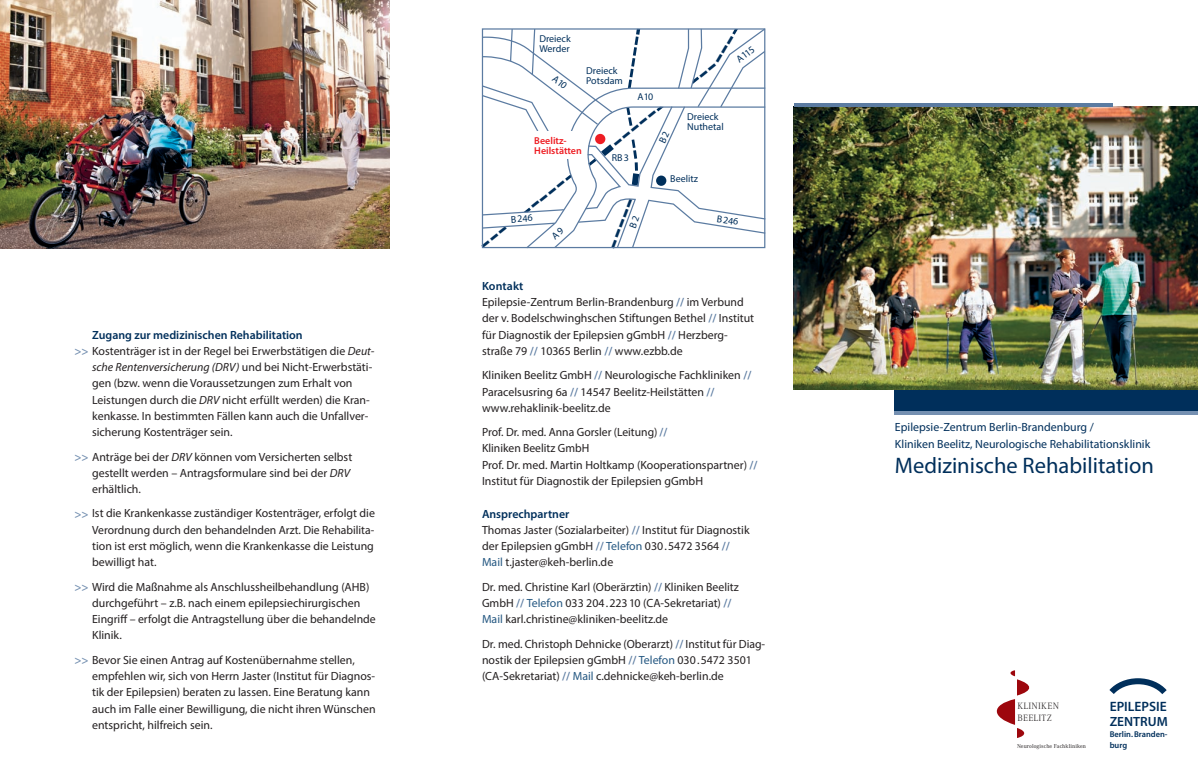
<style>
.page{position:relative;width:1198px;height:780px;background:#fff}
.page>*{position:absolute;margin:0;border:0;box-sizing:border-box;transform-origin:0 0}
.t1{font:600 32.5px "Myriad Pro";color:#002f5b}
.Headline_dunkel{font:22.5px "Myriad Pro";color:#002f5b}
.Fließtext{font:600 13.62px "Myriad Pro";color:#002f5b}
.Fließtext-2{font:600 13.38px "Myriad Pro";color:#002f5b}
.Fließtext-3{font:11.88px/16.2px "Myriad Pro";color:#231f20}
.Headline_klein{font:11.88px/16.2px "Myriad Pro";color:#231f20}
.t2{font:11.88px "Myriad Pro";color:#002f5b}
.Fließtext-4{font:600 11.88px "Myriad Pro";color:#002f5b}
.Headline_klein-2{font:600 11.88px "Myriad Pro";letter-spacing:.01em;color:#002f5b}
.Headline{font:10px "Myriad Pro";color:#002f5b}
.Headline-2{font:600 10px "Myriad Pro";color:#ee1d23}
.t3{font:300 9.62px/11.1px "Corporate A";letter-spacing:.025em;color:#231f20}
.Fließtext-5{font:600 8.38px "Myriad Pro";color:#002f5b}
.t4{font:5.88px "Corporate ATOT";letter-spacing:.015em;color:#231f20}
.s1{font-weight:600;color:#7590b1}
.s2{font-style:italic}
.s3{font-weight:600;color:#5b7ba1}
.s4{color:#255882}
</style>
<div class="page">
<img style="left:794px;top:106px;width:404px;height:284px">
<div style="left:895px;top:390px;width:303px;height:21px;background:#002f5b"></div>
<hr style="left:895px;top:411px;width:303px;height:4px;background:#7590b1">
<hr style="left:794px;top:103px;width:319px;height:3px;background:#5b7ba1">
<svg style="left:1109px;top:678px;width:58px;height:16px"></svg>
<img style="left:0;top:0;width:390px;height:248px">
<svg style="left:996px;top:670px;width:34px;height:68px"></svg>
<svg style="left:481px;top:28px;width:285px;height:221px"></svg>
<p class="Fließtext-4" style="left:92px;top:327px;width:212px">Zugang zur medizinischen Rehabilitation</p>
<p class="Fließtext-3" style="left:92px;top:342px;width:284px;text-indent:-18px"><span class="s1">&gt;&gt;</span> Kostenträger ist in der Regel bei Erwerbstätigen die <span class="s2">Deut&shy;sche Rentenversicherung (DRV)</span> und bei Nicht-Erwerbstäti&shy;gen (bzw. wenn die Voraussetzungen zum Erhalt von Leistungen durch die <span class="s2">DRV</span> nicht erfüllt werden) die Kran&shy;kenkasse. In bestimmten Fällen kann auch die Unfallver&shy;sicherung Kostenträger sein.</p>
<p class="Fließtext-3" style="left:92px;top:448px;width:262px;text-indent:-18px"><span class="s1">&gt;&gt;</span> Anträge bei der <span class="s2">DRV</span> können vom Versicherten selbst gestellt werden – Antragsformulare sind bei der <span class="s2">DRV </span>erhältlich.</p>
<p class="Fließtext-3" style="left:92px;top:505px;width:284px;text-align:justify;text-indent:-18px"><span class="s1">&gt;&gt;</span> Ist die Krankenkasse zuständiger Kostenträger, erfolgt die Verordnung durch den behandelnden Arzt. Die Rehabilita&shy;tion ist erst möglich, wenn die Krankenkasse die Leistung bewilligt hat.</p>
<p class="Fließtext-3" style="left:92px;top:578px;width:285px;text-indent:-18px"><span class="s1">&gt;&gt;</span> Wird die Maßnahme als Anschlussheilbehandlung (AHB) durchgeführt – z.B. nach einem epilepsiechirurgischen Eingriff – erfolgt die Antragstellung über die behandelnde Klinik.</p>
<p class="Fließtext-3" style="left:92px;top:651px;width:285px;text-indent:-18px"><span class="s1">&gt;&gt;</span> Bevor Sie einen Antrag auf Kostenübernahme stellen, empfehlen wir, sich von Herrn Jaster (Institut für Diagnos&shy;tik der Epilepsien) beraten zu lassen. Eine Beratung kann auch im Falle einer Bewilligung, die nicht ihren Wünschen entspricht, hilfreich sein.</p>
<p class="Headline" style="left:539px;top:32px;width:33px">Dreieck</p>
<p class="Headline" style="left:539px;top:42px;width:32px">Werder</p>
<p class="Headline" style="left:586px;top:64px;width:33px">Dreieck</p>
<p class="Headline" style="left:586px;top:74px;width:38px">Potsdam</p>
<p class="Headline" style="left:637px;top:90px;width:17px">A10</p>
<p class="Headline-2" style="left:534px;top:134px;width:34px">Beelitz-</p>
<p class="Headline-2" style="left:534px;top:144px;width:49px">Heilstätten</p>
<p class="t1" style="left:599px;top:127px;width:55px;rotate:-39deg">-----</p>
<p class="Headline" style="left:612px;top:152px;width:19px">RB 3</p>
<p class="Headline" style="left:734px;top:55px;width:22px;rotate:-37deg">A115</p>
<p class="Headline" style="left:687px;top:111px;width:33px">Dreieck</p>
<p class="Headline" style="left:687px;top:121px;width:38px">Nuthetal</p>
<p class="Headline" style="left:670px;top:173px;width:29px">Beelitz</p>
<p class="t1" style="left:517px;top:190px;width:44px;rotate:-39deg">----</p>
<p class="t1" style="left:591px;top:240px;width:55px;rotate:-69deg">-----</p>
<p class="Headline" style="left:510px;top:213px;width:23px;rotate:-4deg">B 246</p>
<p class="Headline" style="left:717px;top:212px;width:23px;rotate:8deg">B 246</p>
<p class="Headline_klein-2" style="left:482px;top:278px;width:43px">Kontakt</p>
<p class="Fließtext-3" style="left:482px;top:294px;width:263px">Epilepsie-Zentrum Berlin-Brandenburg <span class="s3">//</span> im Verbund</p>
<p class="Fließtext-3" style="left:482px;top:310px;width:274px">der v. Bodelschwinghschen Stiftungen Bethel <span class="s3">//</span> Institut für Diagnostik der Epilepsien gGmbH <span class="s3">//</span> Herzberg-</p>
<p class="Fließtext-3" style="left:482px;top:342px;width:202px">straße 79 <span class="s3">//</span> 10365 Berlin <span class="s3">//</span> www.ezbb.de</p>
<p class="Fließtext-3" style="left:482px;top:367px;width:271px">Kliniken Beelitz GmbH <span class="s3">//</span> Neurologische Fachkliniken <span class="s3">//<br></span>Paracelsusring 6a <span class="s3">//</span> 14547 Beelitz-Heilstätten <span class="s3">//</span></p>
<p class="Fließtext-3" style="left:482px;top:399px;width:130px">www.rehaklinik-beelitz.de</p>
<p class="Fließtext-3" style="left:482px;top:424px;width:187px">Prof. Dr. med. Anna Gorsler (Leitung) <span class="s3">//</span></p>
<p class="Fließtext-3" style="left:482px;top:440px;width:109px">Kliniken Beelitz GmbH</p>
<p class="Fließtext-3" style="left:482px;top:456px;width:277px">Prof. Dr. med. Martin Holtkamp (Kooperationspartner) <span class="s3">//<br></span>Institut für Diagnostik der Epilepsien gGmbH</p>
<p class="Fließtext-4" style="left:482px;top:506px;width:89px">Ansprechpartner</p>
<p class="Headline_klein" style="left:482px;top:521px;width:269px">Thomas Jaster (Sozialarbeiter) <span class="s3">//</span> Institut für Diagnostik der Epilepsien gGmbH <span class="s3">//</span> <span class="s4">Telefon</span> 030.5472 3564 <span class="s3">//</span></p>
<p class="Headline_klein" style="left:482px;top:554px;width:133px"><span class="s4">Mail</span> t.jaster@keh-berlin.de</p>
<p class="Headline_klein" style="left:482px;top:578px;width:258px">Dr. med. Christine Karl (Oberärztin) <span class="s3">//</span> Kliniken Beelitz<br>GmbH <span class="s3">//</span> <span class="s4">Telefon</span> 033 204.223 10 (CA-Sekretariat) <span class="s3">//</span></p>
<p class="Headline_klein" style="left:482px;top:611px;width:188px"><span class="s4">Mail</span> karl.christine@kliniken-beelitz.de</p>
<p class="Headline_klein" style="left:482px;top:635px;width:284px">Dr. med. Christoph Dehnicke (Oberarzt) <span class="s3">//</span> Institut für Diag&shy;nostik der Epilepsien gGmbH <span class="s3">//</span> <span class="s4">Telefon</span> 030.5472 3501 (CA-Sekretariat) <span class="s3">//</span> <span class="s4">Mail</span> c.dehnicke@keh-berlin.de</p>
<p class="t2" style="left:895px;top:420px;width:200px">Epilepsie-Zentrum Berlin-Brandenburg /</p>
<p class="t2" style="left:895px;top:436px;width:257px">Kliniken Beelitz, Neurologische Rehabilitationsklinik</p>
<p class="Headline_dunkel" style="left:895px;top:451px;width:260px">Medizinische Rehabilitation</p>
<p class="t3" style="left:1017px;top:700px;width:43px">KLINIKEN<br>BEELITZ</p>
<p class="t4" style="left:1017px;top:742px;width:71px">Neurologische Fachkliniken</p>
<p class="Fließtext" style="left:1109px;top:698px;width:59px">EPILEPSIE</p>
<p class="Fließtext-2" style="left:1109px;top:712px;width:60px">ZENTRUM</p>
<p class="Fließtext-5" style="left:1109px;top:728px;width:59px">Berlin. Branden-</p>
<p class="Fließtext-5" style="left:1109px;top:739px;width:19px">burg</p>
</div>
